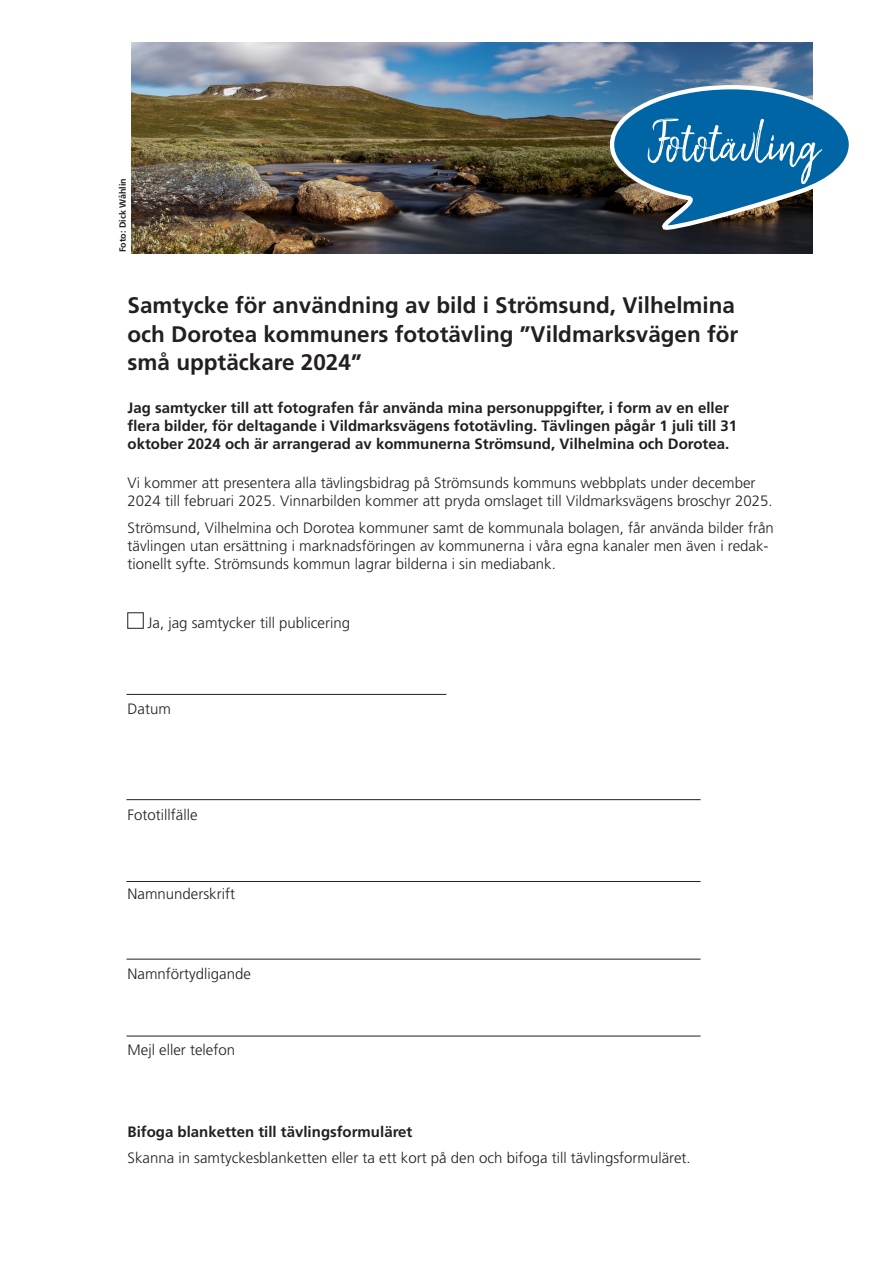
<style>
.page{position:relative;width:893px;height:1263px;background:#fff}
.page>*{position:absolute;margin:0;border:0;box-sizing:border-box;transform-origin:0 0}
.Brödtext{font:56.85px "Honesty";color:#fff}
.Rubrik_H1{font:700 22.5px/28.5px "Frutiger LT Std";color:#231f20}
.Brödtext-2{font:300 15px/18px "Frutiger LT Std";color:#231f20}
.Ingress{font:700 15px/18px "Frutiger LT Std";color:#231f20}
.Brödtext-3{font:700 15px "Frutiger LT Std";color:#231f20}
.t1{font:700 9px "Frutiger LT Std";color:#231f20}
</style>
<div class="page">
<hr style="left:126px;top:694px;width:320px;height:1px;background:#231f20">
<hr style="left:126px;top:881px;width:575px;height:1px;background:#231f20">
<hr style="left:126px;top:959px;width:575px;height:1px;background:#231f20">
<hr style="left:126px;top:1036px;width:575px;height:1px;background:#231f20">
<hr style="left:126px;top:799px;width:575px;height:1px;background:#231f20">
<img style="left:132px;top:43px;width:680px;height:210px">
<svg style="left:608px;top:83px;width:241px;height:149px"></svg>
<p class="t1" style="left:117px;top:252px;width:76px;rotate:-90deg">Foto: Dick Wåhlin</p>
<p class="Brödtext" style="left:645px;top:110px;width:176px">Fototävling</p>
<h1 class="Rubrik_H1" style="left:128px;top:291px;width:612px">Samtycke för användning av bild i Strömsund, Vilhelmina och Dorotea kommuners fototävling ”Vildmarksvägen för små upptäckare 2024”</h1>
<p class="Ingress" style="left:128px;top:399px;width:611px">Jag samtycker till att fotografen får använda mina personuppgifter, i form av en eller flera bilder, för deltagande i Vildmarksvägens fototävling. Tävlingen pågår 1 juli till 31 oktober 2024 och är arrangerad av kommunerna Strömsund, Vilhelmina och Dorotea.</p>
<p class="Brödtext-2" style="left:128px;top:474px;width:646px">Vi kommer att presentera alla tävlingsbidrag på Strömsunds kommuns webbplats under december<br>2024 till februari 2025. Vinnarbilden kommer att pryda omslaget till Vildmarksvägens broschyr 2025.</p>
<p class="Brödtext-2" style="left:128px;top:519px;width:648px">Strömsund, Vilhelmina och Dorotea kommuner samt de kommunala bolagen, får använda bilder från tävlingen utan ersättning i marknadsföringen av kommunerna i våra egna kanaler men även i redak&shy;tionellt syfte. Strömsunds kommun lagrar bilderna i sin mediabank.</p>
<p class="Brödtext-2" style="left:148px;top:614px;width:204px">Ja, jag samtycker till publicering</p>
<p class="Brödtext-2" style="left:128px;top:700px;width:45px">Datum</p>
<p class="Brödtext-2" style="left:128px;top:806px;width:71px">Fototillfälle</p>
<p class="Brödtext-2" style="left:128px;top:885px;width:109px">Namnunderskrift</p>
<p class="Brödtext-2" style="left:128px;top:965px;width:125px">Namnförtydligande</p>
<p class="Brödtext-2" style="left:128px;top:1041px;width:109px">Mejl eller telefon</p>
<p class="Brödtext-3" style="left:128px;top:1123px;width:286px">Bifoga blanketten till tävlingsformuläret</p>
<p class="Brödtext-2" style="left:128px;top:1149px;width:565px">Skanna in samtyckesblanketten eller ta ett kort på den och bifoga till tävlingsformuläret.</p>
</div>
